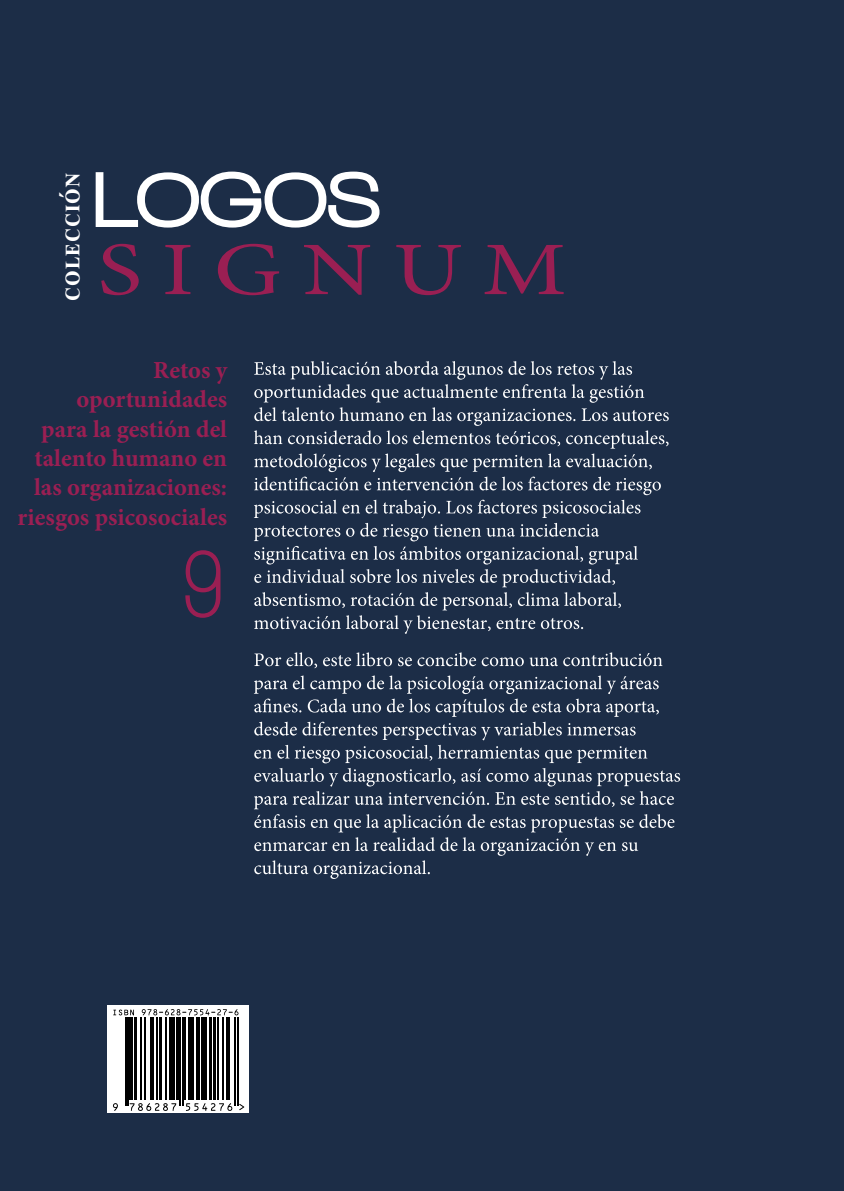
<style>
.page{position:relative;width:844px;height:1191px;background:#fff}
.page>*{position:absolute;margin:0;border:0;box-sizing:border-box;transform-origin:0 0}
.t1{font:700 condensed 99.75px "Walkway";color:#9a1f53}
.t2{font:900 80.85px "Walkway";letter-spacing:.03em;color:#fff}
.t3{font:75.6px "Minion Pro";letter-spacing:.21em;color:#9a1f53;scale:1.25 1}
.t4{font:700 28px "Times New Roman";letter-spacing:.06em;color:#fff;scale:.9 1}
.t5{font:700 24.5px/29.4px "Minion Pro";color:#9a1f53;text-align:right}
</style>
<div class="page">
<div style="left:0;top:0;width:843px;height:1191px;background:#1c2d47"></div>
<svg style="left:107px;top:1005px;width:142px;height:107px;background:#d1d1d1"></svg>
<hr style="left:125px;top:1017px;width:1px;height:88px;background:#000">
<hr style="left:127px;top:1017px;width:1px;height:88px;background:#000">
<hr style="left:130px;top:1017px;width:3px;height:82px;background:#000">
<hr style="left:134px;top:1017px;width:3px;height:82px;background:#000">
<hr style="left:140px;top:1017px;width:2px;height:82px;background:#000">
<hr style="left:144px;top:1017px;width:1px;height:82px;background:#000">
<hr style="left:150px;top:1017px;width:1px;height:82px;background:#000">
<hr style="left:152px;top:1017px;width:1px;height:82px;background:#000">
<hr style="left:156px;top:1017px;width:1px;height:82px;background:#000">
<hr style="left:159px;top:1017px;width:3px;height:82px;background:#000">
<hr style="left:165px;top:1017px;width:2px;height:82px;background:#000">
<hr style="left:169px;top:1017px;width:1px;height:82px;background:#000">
<hr style="left:171px;top:1017px;width:4px;height:82px;background:#000">
<hr style="left:176px;top:1017px;width:2px;height:82px;background:#000">
<hr style="left:180px;top:1017px;width:1px;height:88px;background:#000">
<hr style="left:182px;top:1017px;width:1px;height:88px;background:#000">
<hr style="left:184px;top:1017px;width:2px;height:82px;background:#000">
<hr style="left:188px;top:1017px;width:4px;height:82px;background:#000">
<hr style="left:193px;top:1017px;width:1px;height:82px;background:#000">
<hr style="left:196px;top:1017px;width:4px;height:82px;background:#000">
<hr style="left:201px;top:1017px;width:1px;height:82px;background:#000">
<hr style="left:203px;top:1017px;width:4px;height:82px;background:#000">
<hr style="left:209px;top:1017px;width:3px;height:82px;background:#000">
<hr style="left:213px;top:1017px;width:2px;height:82px;background:#000">
<hr style="left:218px;top:1017px;width:1px;height:82px;background:#000">
<hr style="left:223px;top:1017px;width:1px;height:82px;background:#000">
<hr style="left:226px;top:1017px;width:1px;height:82px;background:#000">
<hr style="left:228px;top:1017px;width:2px;height:82px;background:#000">
<hr style="left:234px;top:1017px;width:2px;height:88px;background:#000">
<hr style="left:237px;top:1017px;width:1px;height:88px;background:#000">
<svg style="left:113px;top:1009px;width:21px;height:6px"></svg>
<svg style="left:142px;top:1009px;width:96px;height:6px"></svg>
<svg style="left:113px;top:1103px;width:5px;height:7px"></svg>
<svg style="left:130px;top:1103px;width:46px;height:8px"></svg>
<svg style="left:186px;top:1103px;width:46px;height:8px"></svg>
<svg style="left:239px;top:1103px;width:5px;height:7px"></svg>
<svg style="left:254px;top:675px;width:426px;height:204px"></svg>
<svg style="left:254px;top:652px;width:408px;height:16px"></svg>
<svg style="left:254px;top:361px;width:414px;height:273px"></svg>
<p class="t4" style="left:50px;top:301px;width:145px;rotate:-90deg">colección</p>
<h2 class="t2" style="left:94px;top:156px;width:288px">LOGOS</h2>
<h3 class="t3" style="left:97px;top:219px;width:377px">SIGNUM</h3>
<p class="t5" style="left:18px;top:355px;width:211px">Retos y oportunidades<br>para la gestión del talento humano en las organizaciones: riesgos psicosociales</p>
<h1 class="t1" style="left:182px;top:529px;width:42px">9</h1>
</div>
